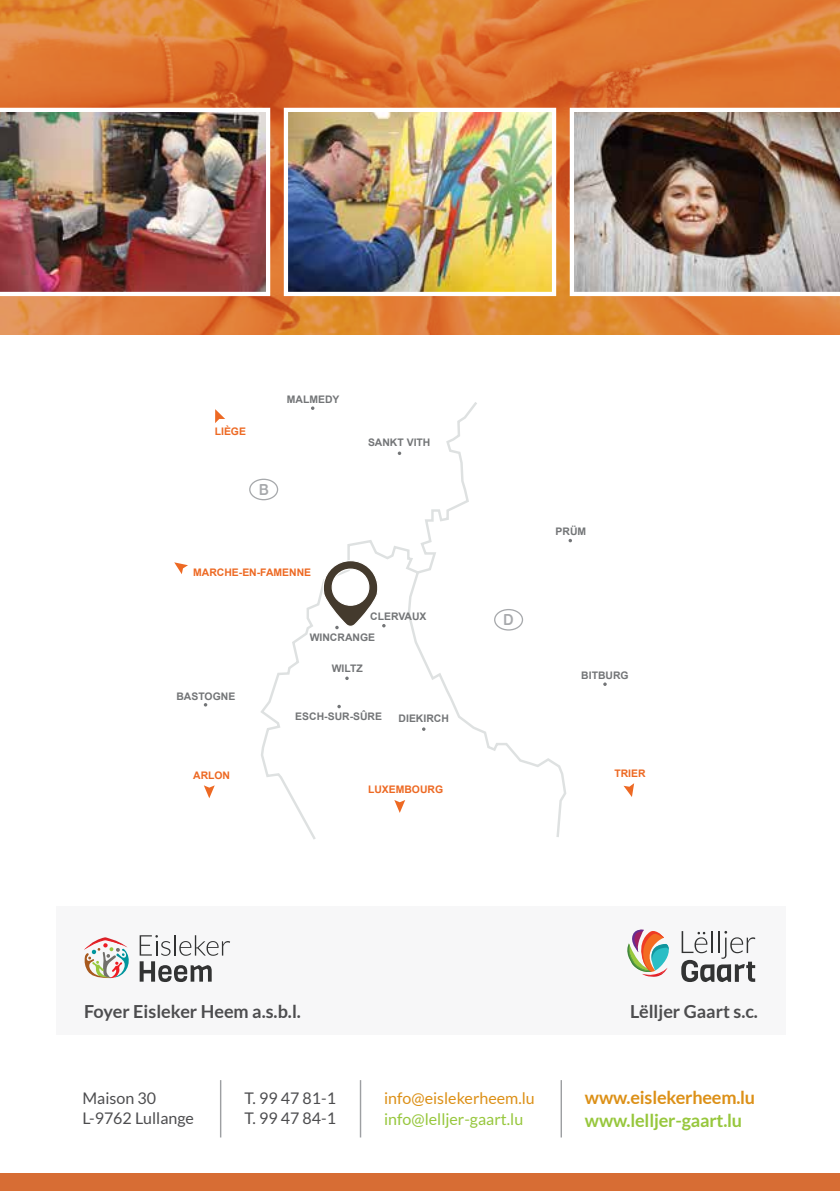
<style>
.page{position:relative;width:840px;height:1191px;background:#fff}
.page>*{position:absolute;margin:0;border:0;box-sizing:border-box;transform-origin:0 0}
.t1{font:700 18px "Lato";color:#4d4d4f}
.t2{font:700 18px "Lato";letter-spacing:-.01em;color:#97c73d}
.t3{font:700 18px "Lato";letter-spacing:-.01em;color:#dc9017}
.t4{font:16px/20px "Lato";color:#4d4d4f}
.t5{font:16px "Lato";color:#97c73d}
.t6{font:16px "Lato";color:#dc9017}
.t7{font:600 15.6px "PF Beau Sans Pro";color:#a7a9ac}
.t8{font:700 10.4px/20.4px "Arial";color:#737577}
.t9{font:700 10.4px "Arial";color:#ed6923}
</style>
<div class="page">
<img style="left:0;top:0;width:839px;height:334px">
<div style="left:57px;top:906px;width:728px;height:128px;background:#f7f7f8"></div>
<svg style="left:139px;top:961px;width:72px;height:21px"></svg>
<svg style="left:139px;top:935px;width:31px;height:20px"></svg>
<hr style="left:174px;top:935px;width:2px;height:20px;background:#323333">
<svg style="left:179px;top:935px;width:51px;height:20px"></svg>
<svg style="left:84px;top:937px;width:45px;height:41px"></svg>
<svg style="left:627px;top:929px;width:42px;height:48px"></svg>
<svg style="left:681px;top:931px;width:73px;height:51px"></svg>
<svg style="left:260px;top:540px;width:307px;height:299px"></svg>
<svg style="left:397px;top:451px;width:4px;height:4px"></svg>
<svg style="left:422px;top:727px;width:3px;height:4px"></svg>
<svg style="left:345px;top:676px;width:3px;height:4px"></svg>
<svg style="left:322px;top:559px;width:63px;height:70px"></svg>
<svg style="left:311px;top:406px;width:3px;height:4px"></svg>
<svg style="left:414px;top:402px;width:65px;height:173px"></svg>
<svg style="left:204px;top:785px;width:11px;height:13px"></svg>
<svg style="left:394px;top:800px;width:11px;height:13px"></svg>
<svg style="left:623px;top:784px;width:10px;height:13px"></svg>
<svg style="left:215px;top:409px;width:10px;height:14px"></svg>
<svg style="left:174px;top:562px;width:14px;height:12px"></svg>
<div style="left:249px;top:478px;width:29px;height:22px;border:1px solid #a7a9ac;border-radius:50%"></div>
<div style="left:494px;top:609px;width:29px;height:21px;border:1px solid #a7a9ac;border-radius:50%"></div>
<div style="left:0;top:1173px;width:839px;height:18px;background:#d76d34"></div>
<hr style="left:560px;top:1080px;width:1px;height:57px;background:#9d9fa2">
<hr style="left:220px;top:1080px;width:1px;height:57px;background:#9d9fa2">
<hr style="left:359px;top:1080px;width:2px;height:57px;background:#9d9fa2">
<img style="left:288px;top:113px;width:263px;height:178px">
<div style="left:283px;top:108px;width:273px;height:188px;border:4px solid #fff"></div>
<img style="left:569px;top:108px;width:270px;height:188px">
<img style="left:0;top:108px;width:270px;height:188px">
<p class="t9" style="left:215px;top:424px;width:33px">LIÈGE</p>
<p class="t8" style="left:287px;top:389px;width:54px">MALMEDY</p>
<h3 class="t7" style="left:259px;top:480px;width:12px">B</h3>
<p class="t8" style="left:368px;top:432px;width:64px">SANKT VITH</p>
<p class="t9" style="left:193px;top:564px;width:119px">MARCHE-EN-FAMENNE</p>
<p class="t8" style="left:309px;top:607px;width:118px;text-indent:60px">CLERVAUX<br>WINCRANGE</p>
<p class="t8" style="left:176px;top:686px;width:60px">BASTOGNE</p>
<p class="t8" style="left:331px;top:658px;width:32px">WILTZ</p>
<p class="t8" style="left:295px;top:706px;width:88px">ESCH-SUR-SÛRE</p>
<p class="t8" style="left:398px;top:708px;width:52px">DIEKIRCH</p>
<h3 class="t7" style="left:503px;top:610px;width:12px">D</h3>
<p class="t8" style="left:555px;top:521px;width:32px">PRÜM</p>
<p class="t8" style="left:581px;top:665px;width:49px">BITBURG</p>
<p class="t9" style="left:193px;top:767px;width:38px">ARLON</p>
<p class="t9" style="left:614px;top:766px;width:33px">TRIER</p>
<p class="t9" style="left:368px;top:781px;width:77px">LUXEMBOURG</p>
<h1 class="t1" style="left:84px;top:1001px;width:218px">Foyer Eisleker Heem a.s.b.l.</h1>
<h1 class="t1" style="left:629px;top:1001px;width:129px">Lëlljer Gaart s.c.</h1>
<h2 class="t4" style="left:82px;top:1087px;width:75px">Maison 30</h2>
<h1 class="t3" style="left:584px;top:1087px;width:172px">www.eislekerheem.lu</h1>
<h2 class="t4" style="left:82px;top:1107px;width:113px">L-9762 Lullange</h2>
<h2 class="t4" style="left:244px;top:1087px;width:93px">T. 99 47 81-1<br>T. 99 47 84-1</h2>
<h2 class="t6" style="left:384px;top:1089px;width:152px">info@eislekerheem.lu</h2>
<h2 class="t5" style="left:384px;top:1110px;width:140px">info@lelljer-gaart.lu</h2>
<h1 class="t2" style="left:584px;top:1110px;width:159px">www.lelljer-gaart.lu</h1>
</div>
